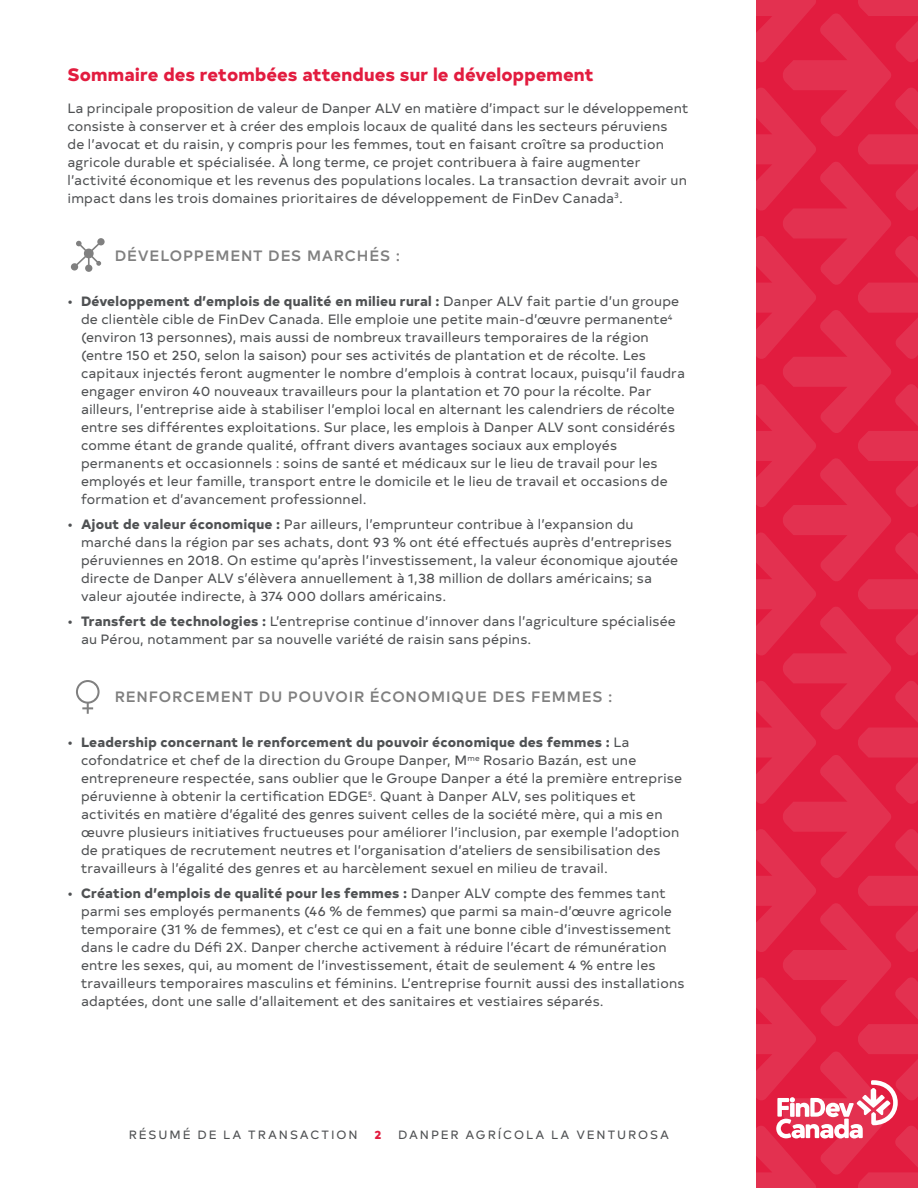
<style>
.page{position:relative;width:918px;height:1188px;background:#fff}
.page>*{position:absolute;margin:0;border:0;box-sizing:border-box;transform-origin:0 0}
.t1{font:800 18px "Typold";letter-spacing:.005em;color:#e21c3f}
.t2{font:500 15px "Typold";letter-spacing:.06em;color:#808080}
.Body_copy{font:13.5px/18px "Typold";letter-spacing:.01em;color:#4f5153}
.t3{font:12px "Typold";letter-spacing:.165em;color:#4f5153}
.t4{font:800 12px "Typold";color:#e21c3f}
.s1{font-weight:800}
</style>
<div class="page">
<svg style="left:756px;top:0;width:162px;height:1188px;background:#e2294a"></svg>
<svg style="left:76px;top:680px;width:24px;height:34px"></svg>
<svg style="left:71px;top:238px;width:34px;height:34px"></svg>
<h2 class="t1" style="left:68px;top:59px;width:528px">Sommaire des retombées attendues sur le développement</h2>
<p class="Body_copy" style="left:68px;top:98px;width:623px">La principale proposition de valeur de Danper ALV en matière d’impact sur le développement consiste à conserver et à créer des emplois locaux de qualité dans les secteurs péruviens<br>de l’avocat et du raisin, y compris pour les femmes, tout en faisant croître sa production agricole durable et spécialisée. À long terme, ce projet contribuera à faire augmenter l’activité économique et les revenus des populations locales. La transaction devrait avoir un impact dans les trois domaines prioritaires de développement de FinDev Canada<sup>3</sup>.</p>
<h3 class="t2" style="left:115px;top:244px;width:287px">DÉVELOPPEMENT DES MARCHÉS :</h3>
<p class="Body_copy" style="left:81px;top:291px;width:605px;text-indent:-14px">• <span class="s1">Développement d’emplois de qualité en milieu rural :</span> Danper ALV fait partie d’un groupe de clientèle cible de FinDev Canada. Elle emploie une petite main-d’œuvre permanente<sup>4 </sup>(environ 13 personnes), mais aussi de nombreux travailleurs temporaires de la région (entre 150 et 250, selon la saison) pour ses activités de plantation et de récolte. Les capitaux injectés feront augmenter le nombre d’emplois à contrat locaux, puisqu’il faudra engager environ 40 nouveaux travailleurs pour la plantation et 70 pour la récolte. Par ailleurs, l’entreprise aide à stabiliser l’emploi local en alternant les calendriers de récolte entre ses différentes exploitations. Sur place, les emplois à Danper ALV sont considérés comme étant de grande qualité, offrant divers avantages sociaux aux employés permanents et occasionnels : soins de santé et médicaux sur le lieu de travail pour les employés et leur famille, transport entre le domicile et le lieu de travail et occasions de formation et d’avancement professionnel.</p>
<p class="Body_copy" style="left:81px;top:514px;width:599px;text-indent:-14px">• <span class="s1">Ajout de valeur économique :</span> Par ailleurs, l’emprunteur contribue à l’expansion du marché dans la région par ses achats, dont 93 % ont été effectués auprès d’entreprises péruviennes en 2018. On estime qu’après l’investissement, la valeur économique ajoutée directe de Danper ALV s’élèvera annuellement à 1,38 million de dollars américains; sa valeur ajoutée indirecte, à 374 000 dollars américains.</p>
<p class="Body_copy" style="left:81px;top:611px;width:596px;text-indent:-14px">• <span class="s1">Transfert de technologies :</span> L’entreprise continue d’innover dans l’agriculture spécialisée au Pérou, notamment par sa nouvelle variété de raisin sans pépins.</p>
<h3 class="t2" style="left:115px;top:685px;width:499px">RENFORCEMENT DU POUVOIR ÉCONOMIQUE DES FEMMES :</h3>
<p class="Body_copy" style="left:81px;top:732px;width:603px;text-indent:-14px">• <span class="s1">Leadership concernant le renforcement du pouvoir économique des femmes :</span> La cofondatrice et chef de la direction du Groupe Danper, M<sup>me</sup> Rosario Bazán, est une entrepreneure respectée, sans oublier que le Groupe Danper a été la première entreprise péruvienne à obtenir la certification EDGE<sup>5</sup>. Quant à Danper ALV, ses politiques et activités en matière d’égalité des genres suivent celles de la société mère, qui a mis en œuvre plusieurs initiatives fructueuses pour améliorer l’inclusion, par exemple l’adoption de pratiques de recrutement neutres et l’organisation d’ateliers de sensibilisation des travailleurs à l’égalité des genres et au harcèlement sexuel en milieu de travail.</p>
<p class="Body_copy" style="left:81px;top:883px;width:605px;text-indent:-14px">• <span class="s1">Création d’emplois de qualité pour les femmes :</span> Danper ALV compte des femmes tant parmi ses employés permanents (46 % de femmes) que parmi sa main-d’œuvre agricole temporaire (31 % de femmes), et c’est ce qui en a fait une bonne cible d’investissement dans le cadre du Défi 2X. Danper cherche activement à réduire l’écart de rémunération entre les sexes, qui, au moment de l’investissement, était de seulement 4 % entre les travailleurs temporaires masculins et féminins. L’entreprise fournit aussi des installations adaptées, dont une salle d’allaitement et des sanitaires et vestiaires séparés.</p>
<p class="t3" style="left:129px;top:1125px;width:231px">RÉSUMÉ DE LA TRANSACTION</p>
<p class="t4" style="left:374px;top:1124px;width:9px">2</p>
<p class="t3" style="left:398px;top:1125px;width:272px">DANPER AGRÍCOLA LA VENTUROSA</p>
</div>
